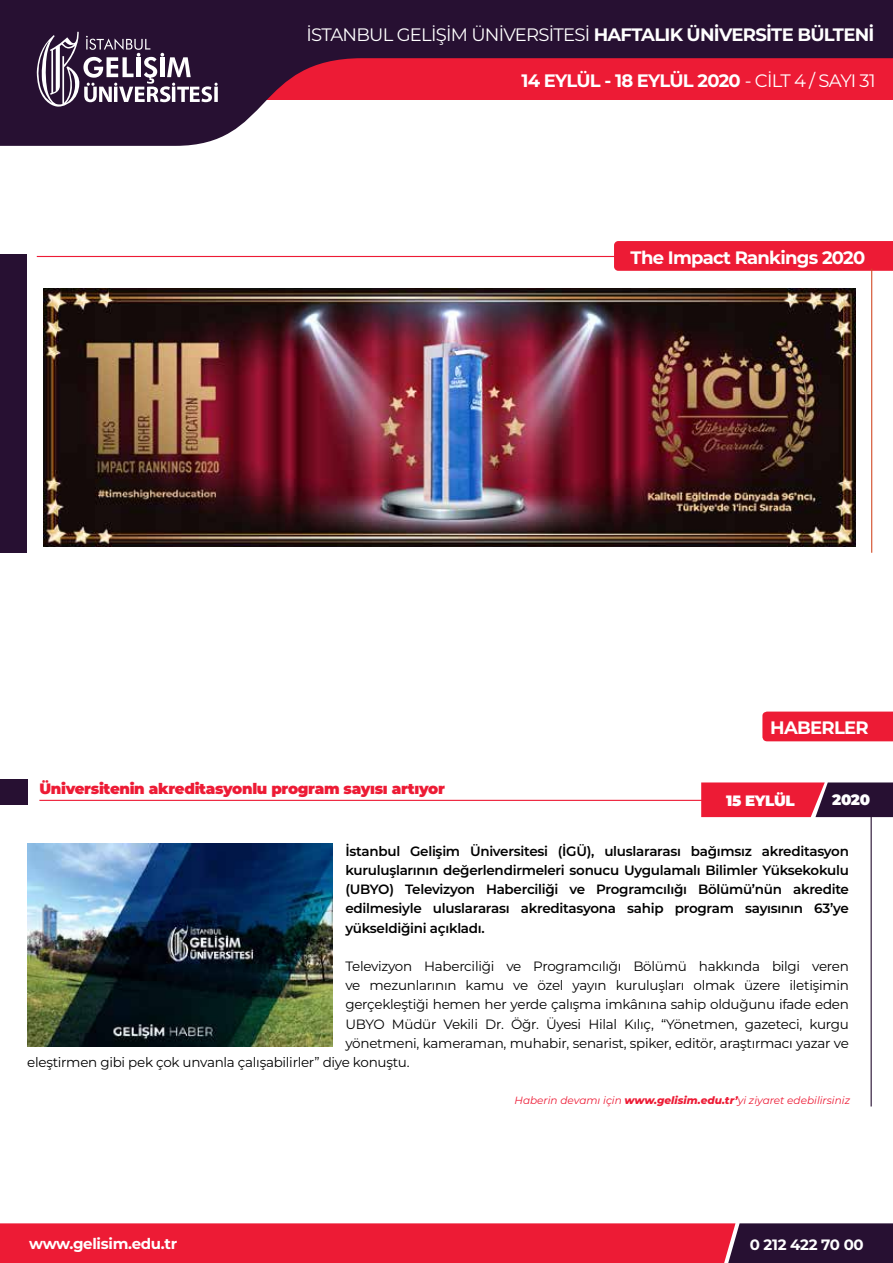
<style>
.page{position:relative;width:893px;height:1263px;background:#fff}
.page>*{position:absolute;margin:0;border:0;box-sizing:border-box;transform-origin:0 0}
.t1{font:700 18px "Montserrat";letter-spacing:-.04em;color:#fff}
.t2{font:18px "Montserrat";letter-spacing:-.04em;color:#fff}
.t3{font:900 15px "Montserrat";letter-spacing:-.02em;color:#ed1b35}
.t4{font:700 15px "Montserrat";letter-spacing:-.02em;color:#fff}
.t5{font:900 15px "Montserrat";letter-spacing:-.02em;color:#fff}
.t6{font:13.5px "Montserrat";letter-spacing:-.02em;color:#000}
.t7{font:600 13.5px/19.2px "Montserrat";letter-spacing:-.02em;color:#000;text-align:justify}
.t8{font:italic 10.5px "Montserrat";color:#ed1b35}
.s1{font-weight:700}
.s2{font-weight:400}
.s3{font-weight:800}
</style>
<div class="page">
<svg style="left:0;top:0;width:893px;height:146px;fill:#271032"></svg>
<svg style="left:33px;top:32px;width:185px;height:76px"></svg>
<svg style="left:0;top:1223px;width:893px;height:40px;background:#ca1c37"></svg>
<hr style="left:37px;top:256px;width:585px;height:1px;background:#ed1b35">
<div style="left:0;top:254px;width:27px;height:299px;background:#271032"></div>
<div style="left:614px;top:241px;width:279px;height:30px;background:#ed1b35"></div>
<hr style="left:871px;top:269px;width:1px;height:284px;background:#d34d2a">
<img style="left:43px;top:289px;width:813px;height:258px">
<hr style="left:871px;top:814px;width:1px;height:292px;background:#271032">
<div style="left:0;top:780px;width:28px;height:25px;background:#271032"></div>
<img style="left:27px;top:843px;width:306px;height:204px">
<hr style="left:39px;top:800px;width:681px;height:1px;background:#ed1b35">
<svg style="left:701px;top:782px;width:192px;height:35px;background:#a51e3a"></svg>
<div style="left:762px;top:711px;width:131px;height:30px;background:#ed1b35"></div>
<h1 class="t2" style="left:306px;top:22px;width:569px">İSTANBUL GELİŞİM ÜNİVERSİTESİ <span class="s1">HAFTALIK ÜNİVERSİTE BÜLTENİ</span></h1>
<h1 class="t1" style="left:522px;top:68px;width:355px">14 EYLÜL - 18 EYLÜL 2020 <span class="s2">- CİLT 4 / SAYI 31</span></h1>
<h1 class="t1" style="left:631px;top:244px;width:236px">The Impact Rankings 2020</h1>
<p class="t3" style="left:39px;top:777px;width:407px">Üniversitenin akreditasyonlu program sayısı artıyor</p>
<h1 class="t1" style="left:770px;top:715px;width:100px">HABERLER</h1>
<p class="t5" style="left:726px;top:789px;width:70px">15 EYLÜL</p>
<p class="t5" style="left:832px;top:788px;width:39px">2020</p>
<p class="t7" style="left:345px;top:841px;width:505px">İstanbul Gelişim Üniversitesi (İGÜ), uluslararası bağımsız akreditasyon kuruluşlarının değerlendirmeleri sonucu Uygulamalı Bilimler Yüksekokulu (UBYO) Televizyon Haberciliği ve Programcılığı Bölümü’nün akredite edilmesiyle uluslararası akreditasyona sahip program sayısının 63’ye yükseldiğini açıkladı.</p>
<p class="t6" style="left:345px;top:957px;width:505px">Televizyon Haberciliği ve Programcılığı Bölümü hakkında bilgi veren</p>
<p class="t6" style="left:345px;top:976px;width:505px">ve mezunlarının kamu ve özel yayın kuruluşları olmak üzere iletişimin</p>
<p class="t6" style="left:345px;top:995px;width:505px">gerçekleştiği hemen her yerde çalışma imkânına sahip olduğunu ifade eden</p>
<p class="t6" style="left:345px;top:1014px;width:505px">UBYO Müdür Vekili Dr. Öğr. Üyesi Hilal Kılıç, “Yönetmen, gazeteci, kurgu</p>
<p class="t6" style="left:345px;top:1034px;width:505px">yönetmeni, kameraman, muhabir, senarist, spiker, editör, araştırmacı yazar ve</p>
<p class="t6" style="left:27px;top:1053px;width:384px">eleştirmen gibi pek çok unvanla çalışabilirler” diye konuştu.</p>
<p class="t8" style="left:514px;top:1093px;width:337px">Haberin devamı için <span class="s3">www.gelisim.edu.tr’</span>yi ziyaret edebilirsiniz</p>
<p class="t4" style="left:29px;top:1233px;width:150px">www.gelisim.edu.tr</p>
<p class="t4" style="left:750px;top:1234px;width:116px">0 212 422 70 00</p>
</div>
